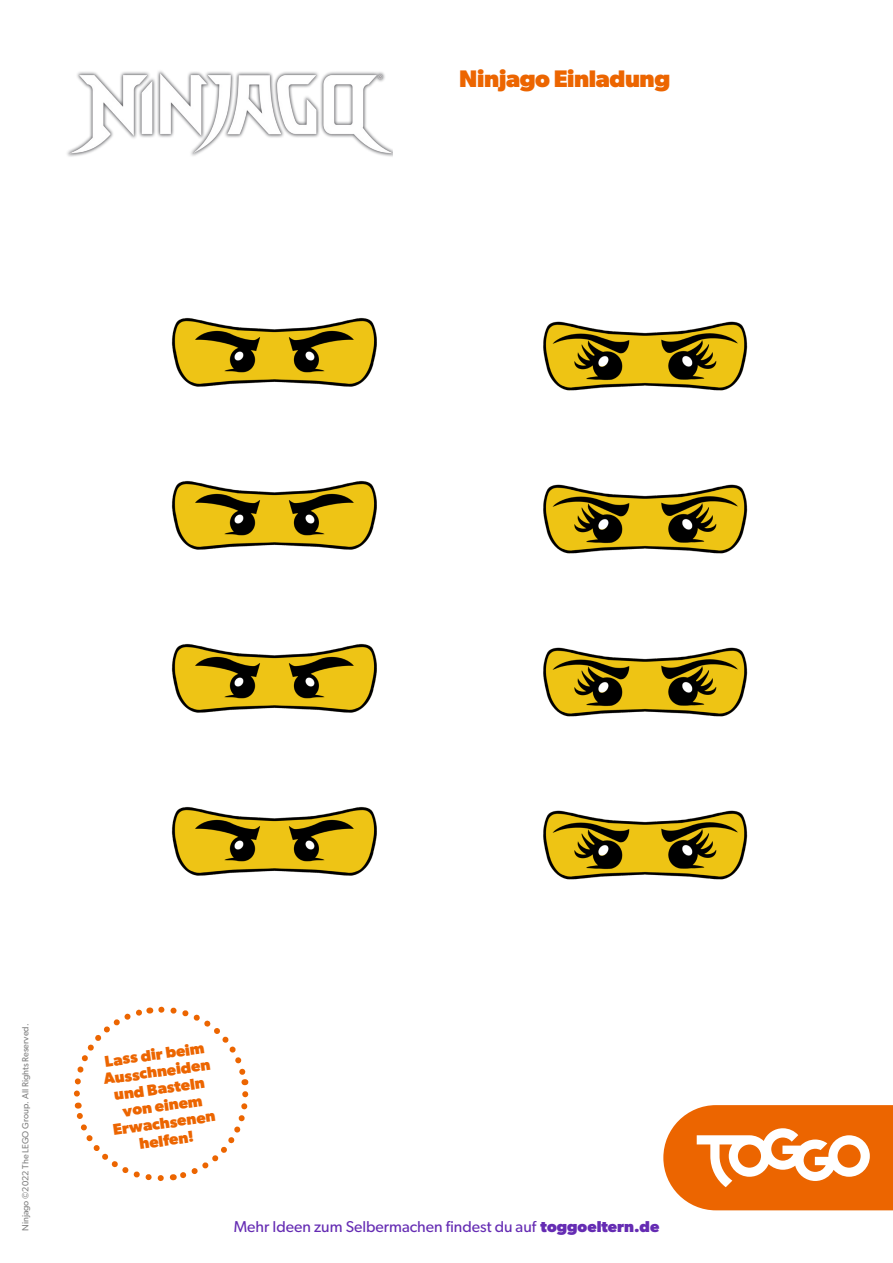
<style>
.page{position:relative;width:893px;height:1263px;background:#fff}
.page>*{position:absolute;margin:0;border:0;box-sizing:border-box;transform-origin:0 0}
.beschreibung_02{font:700 24px "Gibson";letter-spacing:-.02em;color:#ec6500}
.t1{font:700 15.75px/17.2px "Gibson";color:#ec6500;text-align:center}
.t2{font:15.75px "Gibson";color:#652cb3}
.t3{font:9px "Gibson";color:#808080}
.s1{font-weight:700}
</style>
<div class="page">
<img style="left:67px;top:71px;width:326px;height:86px">
<img style="left:543px;top:647px;width:205px;height:70px">
<img style="left:171px;top:317px;width:206px;height:70px">
<img style="left:171px;top:480px;width:206px;height:70px">
<img style="left:171px;top:643px;width:206px;height:70px">
<img style="left:171px;top:806px;width:206px;height:70px">
<img style="left:543px;top:810px;width:205px;height:70px">
<img style="left:543px;top:484px;width:205px;height:70px">
<img style="left:543px;top:321px;width:205px;height:70px">
<svg style="left:73px;top:1006px;width:176px;height:175px"></svg>
<svg style="left:663px;top:1105px;width:230px;height:105px"></svg>
<p class="beschreibung_02" style="left:459px;top:65px;width:212px">Ninjago Einladung</p>
<p class="t3" style="left:20px;top:1231px;width:209px;rotate:-90deg">Ninjago ©2022 The LEGO Group. All Rights Reserved.</p>
<p class="t1" style="left:100px;top:1053px;width:109px;rotate:-8deg">Lass dir beim<br>Ausschneiden und Basteln von einem<br>Erwachsenen helfen!</p>
<p class="t2" style="left:234px;top:1217px;width:427px">Mehr Ideen zum Selbermachen findest du auf <span class="s1">toggoeltern.de</span></p>
</div>
